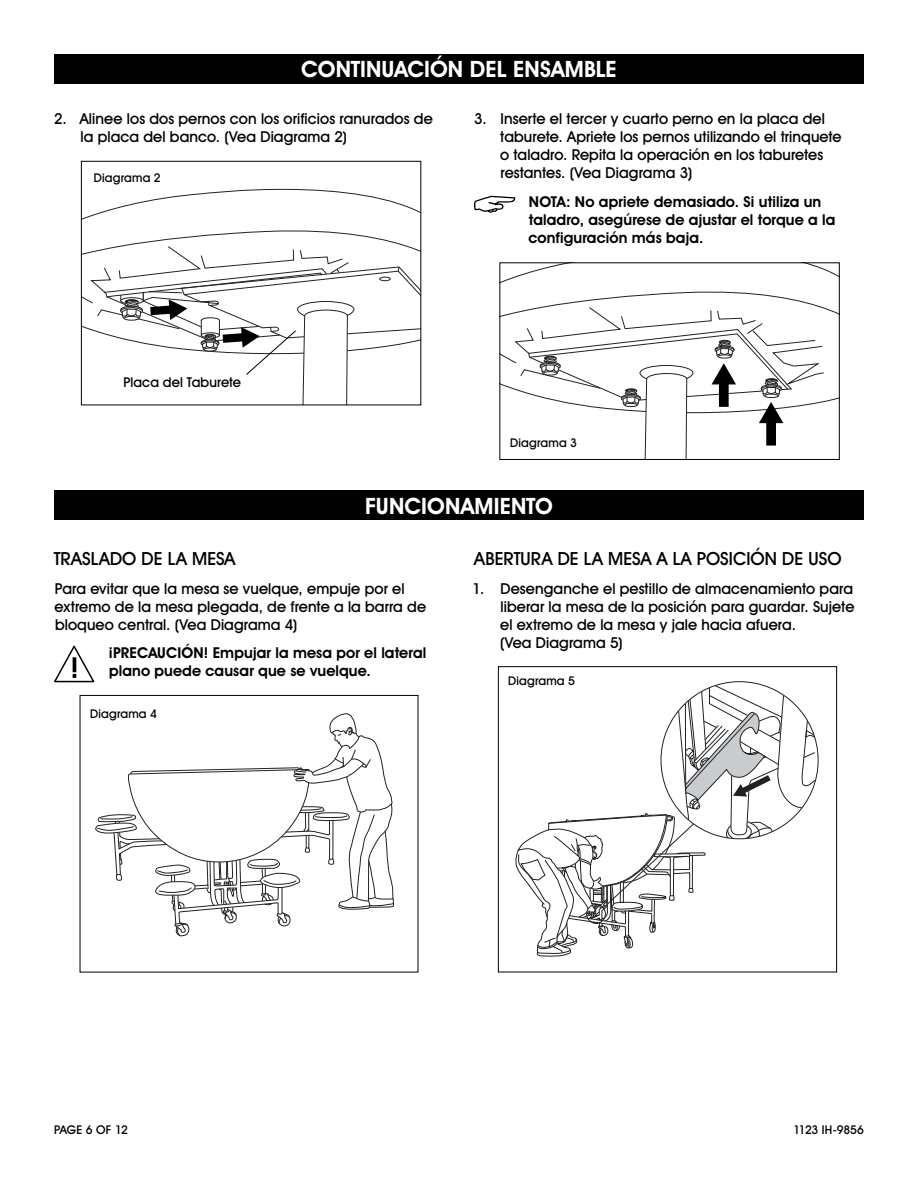
<style>
.page{position:relative;width:918px;height:1188px;background:#fff}
.page>*{position:absolute;margin:0;border:0;box-sizing:border-box;transform-origin:0 0}
.t1{font:700 22.5px "Uline Two Knine";letter-spacing:.005em;color:#fff}
.t2{font:18px "Uline Two Knine";letter-spacing:.005em;color:#000}
.t3{font:15px/18px "Uline Two Knine";letter-spacing:.005em;color:#000}
.t4{font:700 15px/18px "Uline Two Knine";letter-spacing:.005em;color:#000}
.t5{font:13.5px "Uline Two Knine";letter-spacing:.01em;color:#000}
.t6{font:12px "Uline Two Knine";letter-spacing:.015em;color:#000}
.t7{font:12px "Uline Two Knine";letter-spacing:-.02em;color:#000}
</style>
<div class="page">
<div style="left:54px;top:54px;width:810px;height:30px;background:#000"></div>
<svg style="left:502px;top:264px;width:323px;height:194px"></svg>
<div style="left:500px;top:262px;width:340px;height:198px;border:1px solid #000"></div>
<div style="left:509px;top:434px;width:81px;height:18px;background:#fff"></div>
<svg style="left:81px;top:161px;width:340px;height:244px"></svg>
<svg style="left:54px;top:646px;width:40px;height:36px"></svg>
<div style="left:54px;top:490px;width:810px;height:30px;background:#000"></div>
<svg style="left:95px;top:713px;width:300px;height:224px"></svg>
<div style="left:89px;top:704px;width:98px;height:18px;background:#fff"></div>
<svg style="left:515px;top:682px;width:300px;height:275px"></svg>
<div style="left:498px;top:666px;width:339px;height:306px;border:1px solid #000"></div>
<svg style="left:474px;top:196px;width:41px;height:17px"></svg>
<h1 class="t1" style="left:301px;top:56px;width:317px">CONTINUACIÓN DEL ENSAMBLE</h1>
<p class="t3" style="left:81px;top:110px;width:354px;text-indent:-26px">2. Alinee los dos pernos con los orificios ranurados de la placa del banco. (Vea Diagrama 2)</p>
<p class="t3" style="left:500px;top:110px;width:343px;text-indent:-26px">3. Inserte el tercer y cuarto perno en la placa del taburete. Apriete los pernos utilizando el trinquete o taladro. Repita la operación en los taburetes restantes. (Vea Diagrama 3)</p>
<p class="t4" style="left:528px;top:192px;width:309px">NOTA: No apriete demasiado. Si utiliza un taladro, asegúrese de ajustar el torque a la configuración más baja.</p>
<p class="t6" style="left:94px;top:171px;width:68px">Diagrama 2</p>
<p class="t5" style="left:123px;top:374px;width:119px">Placa del Taburete</p>
<p class="t6" style="left:510px;top:436px;width:68px">Diagrama 3</p>
<h1 class="t1" style="left:365px;top:492px;width:189px">FUNCIONAMIENTO</h1>
<p class="t2" style="left:54px;top:547px;width:183px">TRASLADO DE LA MESA</p>
<p class="t3" style="left:55px;top:579px;width:373px">Para evitar que la mesa se vuelque, empuje por el extremo de la mesa plegada, de frente a la barra de bloqueo central. (Vea Diagrama 4)</p>
<p class="t4" style="left:108px;top:644px;width:319px">¡PRECAUCIÓN! Empujar la mesa por el lateral plano puede causar que se vuelque.</p>
<p class="t6" style="left:90px;top:706px;width:68px">Diagrama 4</p>
<p class="t2" style="left:474px;top:547px;width:369px">ABERTURA DE LA MESA A LA POSICIÓN DE USO</p>
<p class="t3" style="left:500px;top:579px;width:356px;text-indent:-27px">1. Desenganche el pestillo de almacenamiento para liberar la mesa de la posición para guardar. Sujete el extremo de la mesa y jale hacia afuera.<br>(Vea Diagrama 5)</p>
<p class="t6" style="left:508px;top:673px;width:68px">Diagrama 5</p>
<p class="t6" style="left:54px;top:1122px;width:75px">PAGE 6 OF 12</p>
<p class="t7" style="left:794px;top:1122px;width:72px">1123 IH-9856</p>
</div>
